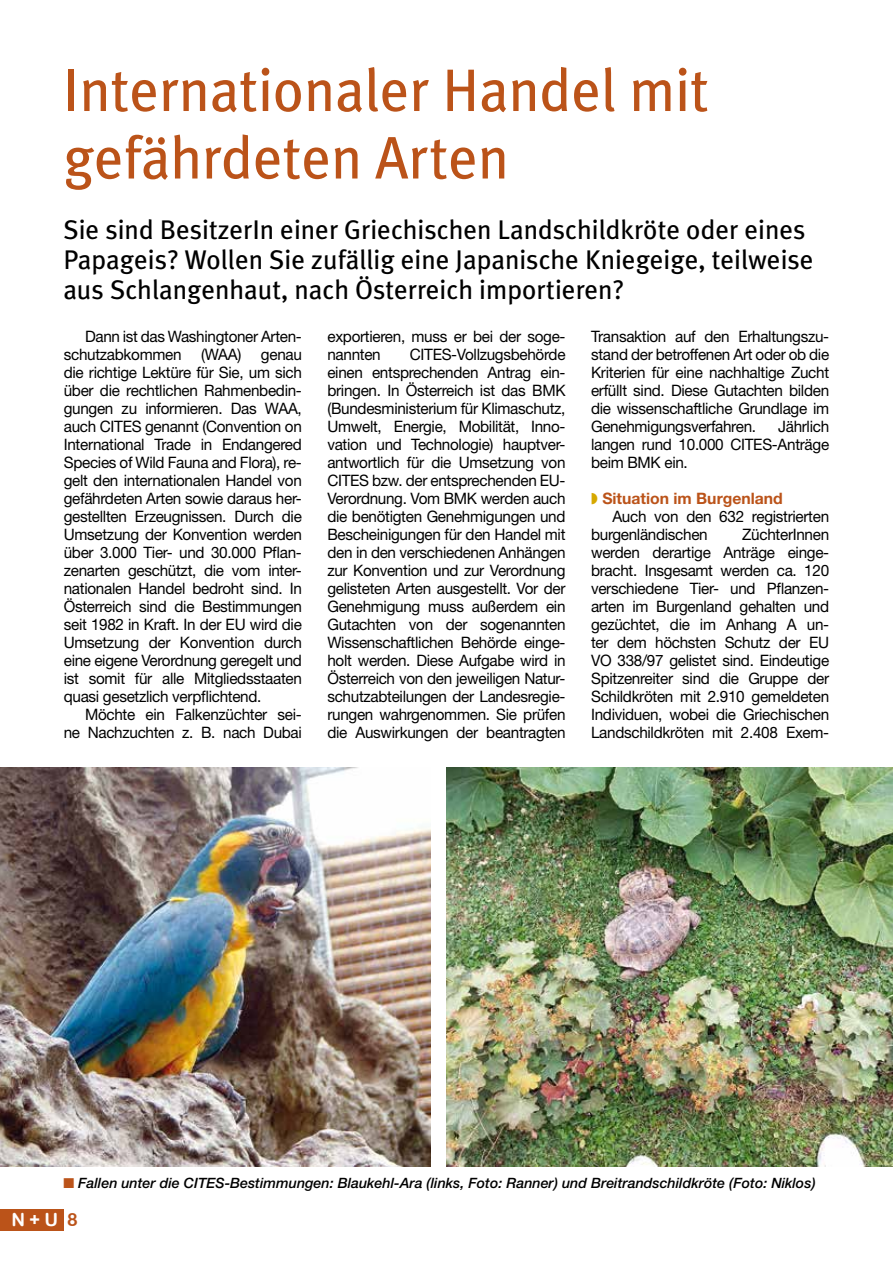
<style>
.page{position:relative;width:893px;height:1263px;background:#fff}
.page>*{position:absolute;margin:0;border:0;box-sizing:border-box;transform-origin:0 0}
.t1{font:60px/67.5px "Meta Plus";color:#bb5319}
.t2{font:27px/30px "Meta Plus";color:#000}
.t3{font:18px "Arial Rounded MT Bold";color:#fff}
.t4{font:15.75px/18px "Helvetica Neue";letter-spacing:-.02em;color:#000;text-align:justify}
.t5{font:700 15.75px "Helvetica Neue";color:#bb5319}
.t6{font:italic 500 14.25px "Helvetica Neue";color:#000}
.s1{color:#bb5319}
</style>
<div class="page">
<div style="left:0;top:1210px;width:64px;height:21px;background:#bb5319"></div>
<img style="left:0;top:767px;width:431px;height:399px">
<img style="left:446px;top:767px;width:447px;height:399px">
<h1 class="t1" style="left:63px;top:56px;width:647px">Internationaler Handel mit gefährdeten Arten</h1>
<h2 class="t2" style="left:63px;top:214px;width:752px">Sie sind BesitzerIn einer Griechischen Landschildkröte oder eines<br>Papageis? Wollen Sie zufällig eine Japanische Kniegeige, teilweise aus Schlangenhaut, nach Österreich importieren?</h2>
<p class="t4" style="left:64px;top:327px;width:240px;text-indent:21px">Dann ist das Washingtoner Arten&shy;schutzabkommen (WAA) genau die richtige Lektüre für Sie, um sich über die rechtlichen Rahmenbedin&shy;gungen zu informieren. Das WAA, auch CITES genannt (Convention on International Trade in Endangered Species of Wild Fauna and Flora), re&shy;gelt den internationalen Handel von gefährdeten Arten sowie daraus her&shy;gestellten Erzeugnissen. Durch die Umsetzung der Konvention werden über 3.000 Tier- und 30.000 Pflan&shy;zenarten geschützt, die vom inter&shy;nationalen Handel bedroht sind. In Österreich sind die Bestimmungen seit 1982 in Kraft. In der EU wird die Umsetzung der Konvention durch eine eigene Verordnung geregelt und ist somit für alle Mitgliedsstaaten quasi gesetzlich verpflichtend.</p>
<p class="t4" style="left:64px;top:705px;width:240px;text-align:right">Möchte ein Falkenzüchter sei-<br>ne Nachzuchten z. B. nach Dubai</p>
<p class="t4" style="left:327px;top:327px;width:240px">exportieren, muss er bei der soge&shy;nannten</p>
<p class="t4" style="left:327px;top:345px;width:240px;text-indent:82px">CITES-Vollzugsbehörde einen entsprechenden Antrag ein&shy;bringen. In Österreich ist das BMK (Bundesministerium für Klimaschutz, Umwelt, Energie, Mobilität, Inno&shy;vation und Technologie) hauptver&shy;antwortlich für die Umsetzung von CITES bzw. der entsprechenden EU-Verordnung. Vom BMK werden auch die benötigten Genehmigungen und Bescheinigungen für den Handel mit den in den verschiedenen Anhängen zur Konvention und zur Verordnung gelisteten Arten ausgestellt. Vor der Genehmigung muss außerdem ein Gutachten von der sogenannten Wissenschaftlichen Behörde einge&shy;holt werden. Diese Aufgabe wird in Österreich von den jeweiligen Natur&shy;schutzabteilungen der Landesregie&shy;rungen wahrgenommen. Sie prüfen die Auswirkungen der beantragten</p>
<p class="t4" style="left:591px;top:327px;width:240px">Transaktion auf den Erhaltungszu&shy;stand der betroffenen Art oder ob die Kriterien für eine nachhaltige Zucht erfüllt sind. Diese Gutachten bilden die wissenschaftliche Grundlage im Genehmigungsverfahren.</p>
<p class="t4" style="left:591px;top:417px;width:240px;text-indent:187px">Jährlich langen rund 10.000 CITES-Anträge beim BMK ein.</p>
<p class="t5" style="left:602px;top:489px;width:182px">Situation im Burgenland</p>
<p class="t4" style="left:591px;top:507px;width:240px;text-indent:21px">Auch von den 632 registrierten burgenländischen</p>
<p class="t4" style="left:591px;top:525px;width:240px;text-indent:151px">ZüchterInnen werden derartige Anträge einge&shy;bracht. Insgesamt werden ca. 120 verschiedene Tier- und Pflanzen&shy;arten im Burgenland gehalten und gezüchtet, die im Anhang A un&shy;ter dem höchsten Schutz der EU VO 338/97 gelistet sind. Eindeutige Spitzenreiter sind die Gruppe der Schildkröten mit 2.910 gemeldeten Individuen, wobei die Griechischen Landschildkröten mit 2.408 Exem-</p>
<p class="t6" style="left:63px;top:1175px;width:754px"><span class="s1">■</span> Fallen unter die CITES-Bestimmungen: Blaukehl-Ara (links, Foto: Ranner) und Breitrandschildkröte (Foto: Niklos)</p>
<p class="t3" style="left:11px;top:1209px;width:68px">N + U 8</p>
</div>
